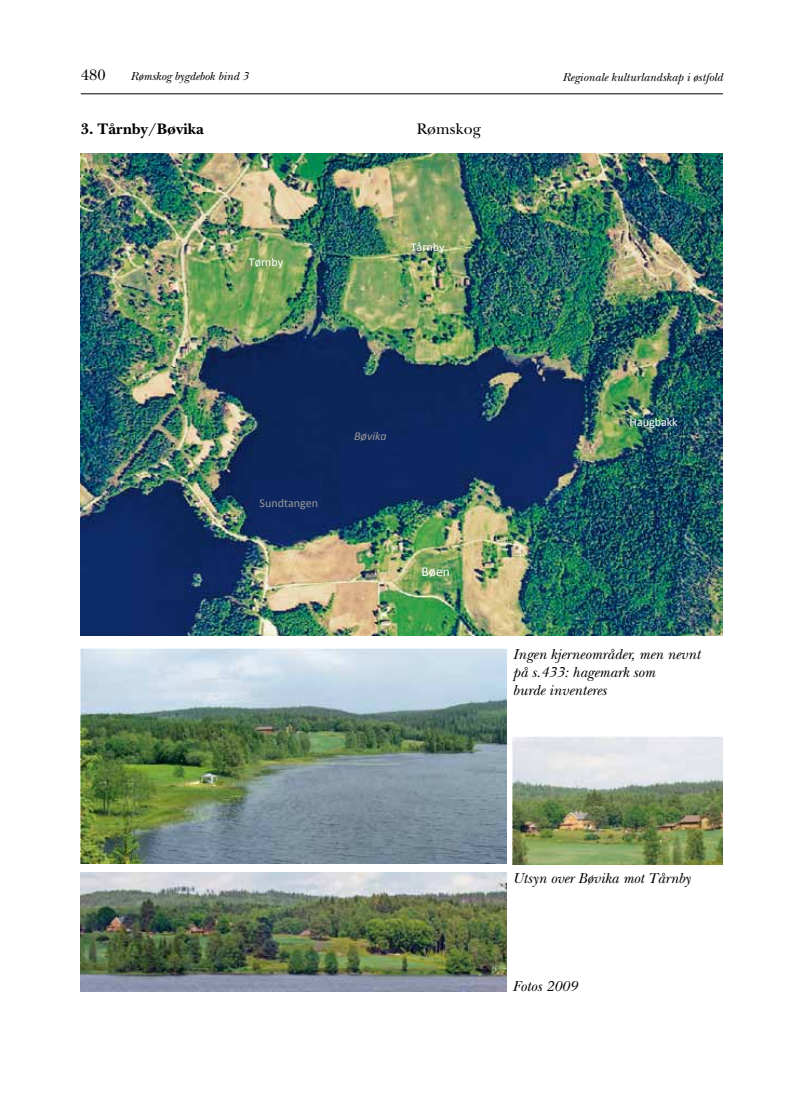
<style>
.page{position:relative;width:808px;height:1106px;background:#fff}
.page>*{position:absolute;margin:0;border:0;box-sizing:border-box;transform-origin:0 0}
.t1{font:700 15.9px "New Baskerville";color:#000}
.t2{font:15.9px "New Baskerville";color:#000}
.t3{font:italic 15px/18px "New Baskerville";color:#000}
.t4{font:13.5px "Calibri";color:#fff}
.t5{font:italic 12px "New Baskerville";color:#000}
.t6{font:12px "Calibri";color:#fff}
.t7{font:12px "Calibri";color:#999}
.t8{font:italic 12px "Calibri";color:#999}
</style>
<div class="page">
<hr style="left:81px;top:94px;width:642px;height:1px;background:#000">
<img style="left:81px;top:153px;width:642px;height:482px">
<img style="left:81px;top:648px;width:425px;height:215px">
<img style="left:513px;top:736px;width:210px;height:128px">
<img style="left:81px;top:872px;width:425px;height:119px">
<p class="t2" style="left:81px;top:65px;width:26px">480</p>
<p class="t5" style="left:130px;top:69px;width:120px">Rømskog bygdebok bind 3</p>
<p class="t5" style="left:563px;top:70px;width:162px">Regionale kulturlandskap i østfold</p>
<p class="t1" style="left:81px;top:120px;width:124px">3. Tårnby/Bøvika</p>
<p class="t2" style="left:417px;top:120px;width:66px">Rømskog</p>
<p class="t6" style="left:249px;top:254px;width:36px">Tørnby</p>
<p class="t6" style="left:411px;top:239px;width:35px">Tårnby</p>
<p class="t7" style="left:260px;top:495px;width:60px">Sundtangen</p>
<p class="t8" style="left:354px;top:427px;width:34px">Bøvika</p>
<p class="t4" style="left:422px;top:563px;width:30px">Bøen</p>
<p class="t6" style="left:630px;top:414px;width:50px">Haugbakk</p>
<p class="t3" style="left:513px;top:645px;width:189px">Ingen kjerneområder, men nevnt på s.433: hagemark som<br>burde inventeres</p>
<p class="t3" style="left:513px;top:869px;width:179px">Utsyn over Bøvika mot Tårnby</p>
<p class="t3" style="left:513px;top:977px;width:66px">Fotos 2009</p>
</div>
